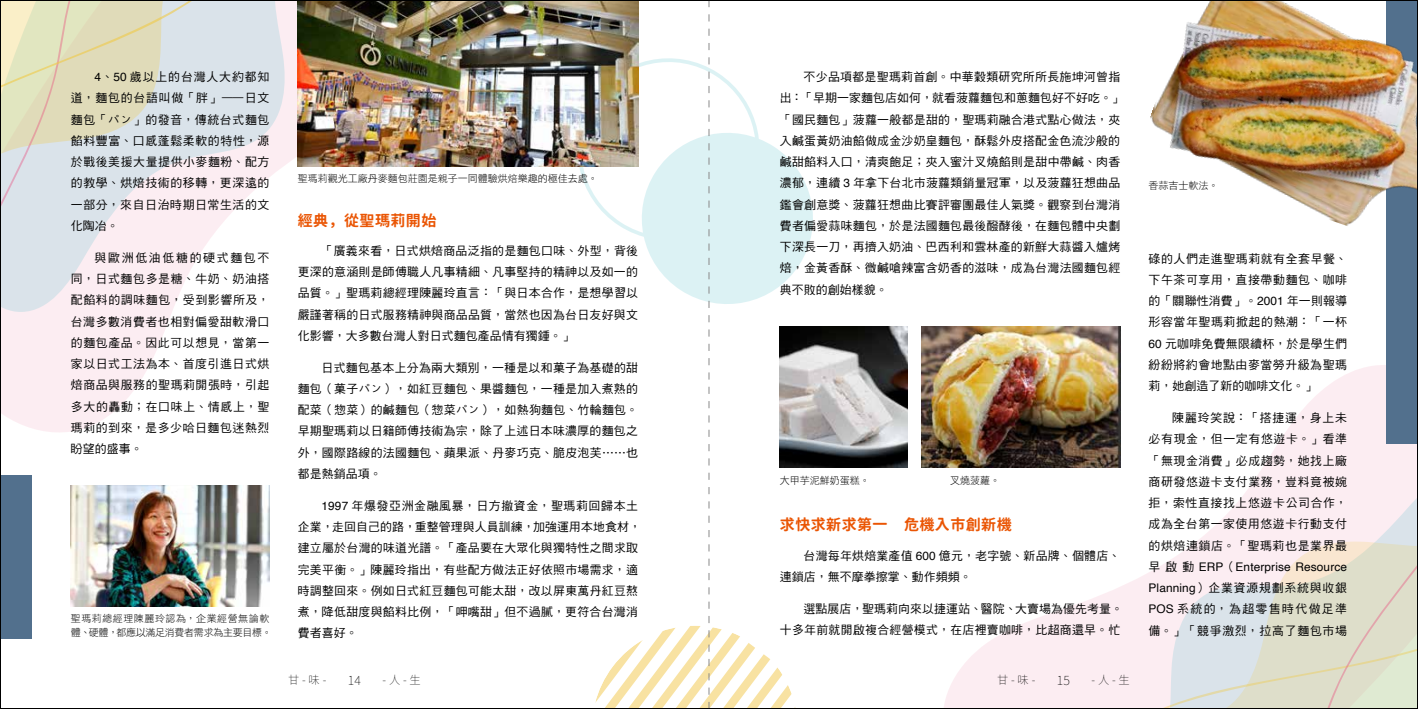
<style>
.page{position:relative;width:1418px;height:709px;background:#fff}
.page>*{position:absolute;margin:0;border:0;box-sizing:border-box;transform-origin:0 0}
.t1{font:15px "Gen Jyuu Gothic L Monospace Bold";letter-spacing:.03em;color:#ea5504}
.t2{font:100 12.5px "Noto Sans CJ Ktc";color:#000}
.t3{font:11.88px/21.2px "DF Hei Std W5";letter-spacing:.025em;color:#000;text-align:justify}
.t4{font:11.88px "Helvetica";letter-spacing:.01em;color:#000}
.t5{font:100 11.25px "Noto Sans CJ Ktc";color:#000}
.t6{font:10px "DF Hei Std W3";color:#000}
.t7{font:10px/13.8px "DF Hei Std W3";letter-spacing:.05em;color:#000}
.s1{font-family:"Helvetica"}
.s2{font-family:"DF Hei Std W5"}
</style>
<div class="page">
<svg style="left:944px;top:364px;width:441px;height:343px"></svg>
<svg style="left:1120px;top:466px;width:93px;height:102px"></svg>
<svg style="left:997px;top:568px;width:216px;height:139px;fill:#fcedf2"></svg>
<svg style="left:1213px;top:434px;width:202px;height:273px;background:#ece6e0"></svg>
<div style="left:1385px;top:0;width:32px;height:444px;background:#52708d"></div>
<svg style="left:2px;top:312px;width:170px;height:120px;fill:#fcedf2"></svg>
<svg style="left:150px;top:218px;width:76px;height:94px;fill:#fcedf2"></svg>
<svg style="left:2px;top:218px;width:148px;height:153px;background:#f1e9ef"></svg>
<svg style="left:2px;top:2px;width:296px;height:216px;background:#e3e3dc"></svg>
<img style="left:1150px;top:2px;width:265px;height:248px">
<img style="left:298px;top:2px;width:294px;height:165px">
<img style="left:71px;top:485px;width:198px;height:121px">
<img style="left:921px;top:326px;width:199px;height:142px">
<img style="left:825px;top:326px;width:82px;height:142px">
<div style="left:0;top:475px;width:32px;height:163px;background:#52708d"></div>
<svg style="left:592px;top:2px;width:233px;height:705px"></svg>
<p class="t3" style="left:71px;top:66px;width:200px;text-indent:24px"><span class="s1">4</span>、<span class="s1">50</span> 歲以上的台灣人大約都知道，麵包的台語叫做「胖」——日文麵包「パン」的發音，傳統台式麵包餡料豐富、口感蓬鬆柔軟的特性，源於戰後美援大量提供小麥麵粉、配方的教學、烘焙技術的移轉，更深遠的一部分，來自日治時期日常生活的文化陶冶。</p>
<p class="t3" style="left:71px;top:247px;width:200px;text-indent:24px">與歐洲低油低糖的硬式麵包不同，日式麵包多是糖、牛奶、奶油搭配餡料的調味麵包，受到影響所及，台灣多數消費者也相對偏愛甜軟滑口的麵包產品。因此可以想見，當第一家以日式工法為本、首度引進日式烘焙商品與服務的聖瑪莉開張時，引起多大的轟動；在口味上、情感上，聖瑪莉的到來，是多少哈日麵包迷熱烈盼望的盛事。</p>
<p class="t7" style="left:71px;top:611px;width:202px">聖瑪莉總經理陳麗玲認為，企業經營無論軟體、硬體，都應以滿足消費者需求為主要目標。</p>
<p class="t6" style="left:298px;top:173px;width:301px">聖瑪莉觀光工廠丹麥麵包莊園是親子一同體驗烘焙樂趣的極佳去處。</p>
<p class="t1" style="left:298px;top:209px;width:140px">經典，從聖瑪莉開始</p>
<p class="t3" style="left:298px;top:240px;width:342px;text-indent:24px">「廣義來看，日式烘焙商品泛指的是麵包口味、外型，背後更深的意涵則是師傅職人凡事精細、凡事堅持的精神以及如一的品質。」聖瑪莉總經理陳麗玲直言：「與日本合作，是想學習以嚴謹著稱的日式服務精神與商品品質，當然也因為台日友好與文化影響，大多數台灣人對日式麵包產品情有獨鍾。」</p>
<p class="t3" style="left:298px;top:356px;width:342px;text-indent:24px">日式麵包基本上分為兩大類別，一種是以和菓子為基礎的甜麵包（菓子パン），如紅豆麵包、果醬麵包，一種是加入煮熟的配菜（惣菜）的鹹麵包（惣菜パン），如熱狗麵包、竹輪麵包。早期聖瑪莉以日籍師傅技術為宗，除了上述日本味濃厚的麵包之外，國際路線的法國麵包、蘋果派、丹麥巧克、脆皮泡芙⋯⋯也都是熱銷品項。</p>
<p class="t3" style="left:298px;top:495px;width:345px;text-align:left;text-indent:24px"><span class="s1">1997</span> 年爆發亞洲金融風暴，日方撤資金，聖瑪莉回歸本土企業，走回自己的路，重整管理與人員訓練，加強運用本地食材，建立屬於台灣的味道光譜。「產品要在大眾化與獨特性之間求取完美平衡。」陳麗玲指出，有些配方做法正好依照市場需求，適時調整回來。例如日式紅豆麵包可能太甜，改以屏東萬丹紅豆熬煮，降低甜度與餡料比例，「呷嘴甜」但不過膩，更符合台灣消費者喜好。</p>
<p class="t3" style="left:780px;top:66px;width:345px;text-align:left;text-indent:24px">不少品項都是聖瑪莉首創。中華穀類研究所所長施坤河曾指出：「早期一家麵包店如何，就看菠蘿麵包和蔥麵包好不好吃。」「國民麵包」菠蘿一般都是甜的，聖瑪莉融合港式點心做法，夾入鹹蛋黃奶油餡做成金沙奶皇麵包，酥鬆外皮搭配金色流沙般的鹹甜餡料入口，清爽飽足；夾入蜜汁叉燒餡則是甜中帶鹹、肉香濃郁，連續 <span class="s1">3</span> 年拿下台北市菠蘿類銷量冠軍，以及菠蘿狂想曲品鑑會創意獎、菠蘿狂想曲比賽評審團最佳人氣獎。觀察到台灣消費者偏愛蒜味麵包，於是法國麵包最後醱酵後，在麵包體中央劃下深長一刀，再擠入奶油、巴西利和雲林產的新鮮大蒜醬入爐烤焙，金黃香酥、微鹹嗆辣富含奶香的滋味，成為台灣法國麵包經典不敗的創始樣貌。</p>
<p class="t6" style="left:780px;top:474px;width:91px">大甲芋泥鮮奶蛋糕。</p>
<p class="t6" style="left:950px;top:474px;width:51px">叉燒菠蘿。</p>
<p class="t1" style="left:780px;top:514px;width:233px">求快求新求第一 危機入市創新機</p>
<p class="t3" style="left:780px;top:544px;width:342px;text-indent:24px">台灣每年烘焙業產值 <span class="s1">600</span> 億元，老字號、新品牌、個體店、連鎖店，無不摩拳擦掌、動作頻頻。</p>
<p class="t3" style="left:780px;top:597px;width:345px;text-align:right">選點展店，聖瑪莉向來以捷運站、醫院、大賣場為優先考量。<br>十多年前就開啟複合經營模式，在店裡賣咖啡，比超商還早。忙</p>
<p class="t5" style="left:288px;top:673px;width:134px">甘 - 味 -　　　　　- 人 - 生</p>
<p class="t2" style="left:348px;top:673px;width:15px">14</p>
<p class="t5" style="left:997px;top:673px;width:134px">甘 - 味 -　　　　　- 人 - 生</p>
<p class="t2" style="left:1056px;top:673px;width:15px">15</p>
<p class="t6" style="left:1148px;top:180px;width:71px">香蒜吉士軟法。</p>
<p class="t3" style="left:1148px;top:247px;width:200px">碌的人們走進聖瑪莉就有全套早餐、下午茶可享用，直接帶動麵包、咖啡的「關聯性消費」。<span class="s1">2001</span> 年一則報導形容當年聖瑪莉掀起的熱潮：「一杯<span class="s1">60</span> 元咖啡免費無限續杯，於是學生們紛紛將約會地點由麥當勞升級為聖瑪莉，她創造了新的咖啡文化。」</p>
<p class="t3" style="left:1148px;top:407px;width:200px;text-indent:24px">陳麗玲笑說：「搭捷運，身上未必有現金，但一定有悠遊卡。」看準「無現金消費」必成趨勢，她找上廠商研發悠遊卡支付業務，豈料竟被婉拒，索性直接找上悠遊卡公司合作，成為全台第一家使用悠遊卡行動支付的烘焙連鎖店。「聖瑪莉也是業界最</p>
<p class="t4" style="left:1148px;top:557px;width:200px"><span class="s2">早啟動</span> ERP<span class="s2">（</span>Enterprise Resource</p>
<p class="t3" style="left:1148px;top:577px;width:200px"><span class="s1">Planning</span>）企業資源規劃系統與收銀<span class="s1">POS</span> 系統的，為超零售時代做足準備。」「競爭激烈，拉高了麵包市場</p>
</div>
